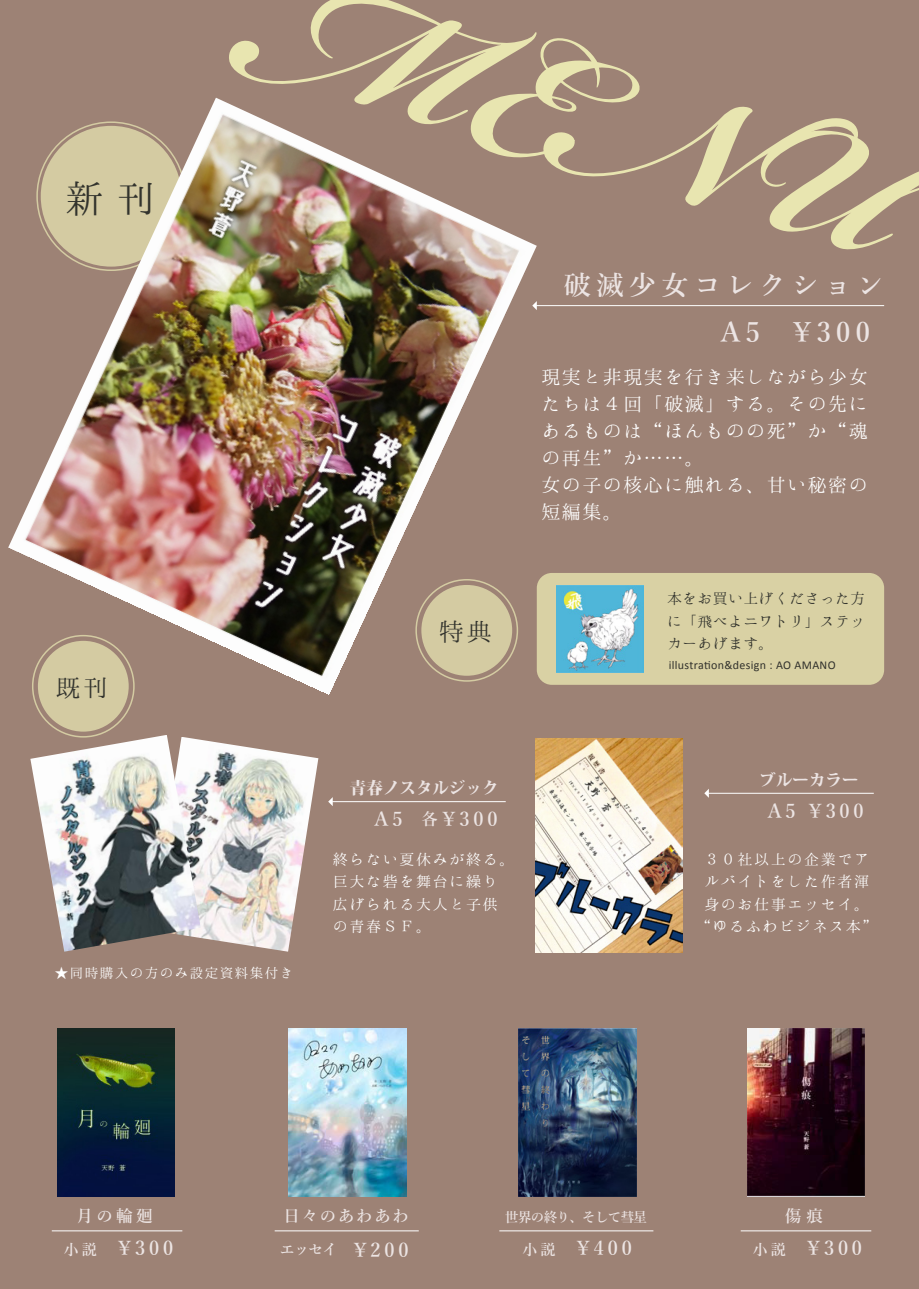
<style>
.page{position:relative;width:919px;height:1289px;background:#fff}
.page>*{position:absolute;margin:0;border:0;box-sizing:border-box;transform-origin:0 0}
.t1{font:700 258px "Bickham Script Pro";color:#e8e5b0}
.t2{font:42.6px "Hannari Mincho";color:#32332d}
.t3{font:27.45px "Hannari Mincho";color:#32332d}
.t4{font:600 27.15px/46.7px "Yu Mincho";letter-spacing:.2em;color:#ece4e3}
.t5{font:21px/27px "Hannari Mincho";letter-spacing:-.025em;color:#fff}
.t6{font:600 19.35px "Yu Mincho";letter-spacing:.2em;color:#ece4e3}
.t7{font:16.65px/22.5px "Hannari Mincho";color:#fff}
.t8{font:16.5px/22.5px "Hannari Mincho";letter-spacing:-.075em;color:#32332d;text-align:justify}
.t9{font:800 16.5px "Koz Min Pr 6 N";color:#ece4e3}
.t10{font:600 16.5px "Yu Mincho";letter-spacing:.1em;color:#ece4e3}
.t11{font:15px "Hannari Mincho";color:#fff}
.t12{font:600 15px "Yu Mincho";color:#ece4e3}
.t13{font:600 13.5px "Yu Mincho";letter-spacing:-.05em;color:#ece4e3}
.t14{font:12px "Calibri";letter-spacing:.025em;color:#31312c}
.s1{font-size:15px}
.s2{font-size:19.35px}
</style>
<div class="page">
<div style="left:0;top:0;width:918px;height:1288px;background:#9d8275"></div>
<hr style="left:536px;top:305px;width:348px;height:1px;background:#fff">
<hr style="left:332px;top:801px;width:173px;height:1px;background:#fff">
<svg style="left:328px;top:797px;width:5px;height:9px"></svg>
<hr style="left:708px;top:793px;width:165px;height:1px;background:#fff">
<svg style="left:704px;top:790px;width:4px;height:7px"></svg>
<div style="left:38px;top:641px;width:91px;height:90px;background:#d4cba2;border-radius:50%"></div>
<img style="left:201px;top:740px;width:117px;height:211px">
<img style="left:30px;top:734px;width:171px;height:217px">
<img style="left:535px;top:738px;width:147px;height:214px">
<img style="left:8px;top:98px;width:528px;height:597px">
<img style="left:57px;top:1028px;width:118px;height:168px">
<hr style="left:52px;top:1230px;width:130px;height:1px;background:#fff">
<img style="left:518px;top:1028px;width:118px;height:167px">
<hr style="left:499px;top:1230px;width:154px;height:1px;background:#fff">
<img style="left:747px;top:1028px;width:117px;height:167px">
<hr style="left:740px;top:1230px;width:131px;height:1px;background:#fff">
<img style="left:289px;top:1028px;width:117px;height:168px">
<hr style="left:275px;top:1230px;width:144px;height:1px;background:#fff">
<div style="left:536px;top:573px;width:348px;height:111px;background:#d9d1a4;border-radius:15px"></div>
<div style="left:421px;top:585px;width:91px;height:90px;background:#d4cba2;border-radius:50%"></div>
<div style="left:415px;top:579px;width:103px;height:102px;border:2px solid #e2deae;border-radius:50%"></div>
<img style="left:556px;top:585px;width:87px;height:87px">
<h2 class="t2" style="left:66px;top:175px;width:95px">新刊</h2>
<h3 class="t3" style="left:56px;top:672px;width:56px">既刊</h3>
<h1 class="t1" style="left:300px;top:-162px;width:676px;rotate:16deg">MENU</h1>
<h3 class="t4" style="left:720px;top:262px;width:164px;text-indent:-157px">破滅少女コレクション<br>A5 \300</h3>
<h3 class="t3" style="left:439px;top:616px;width:56px">特典</h3>
<p class="t9" style="left:350px;top:778px;width:150px">青春ノスタルジック</p>
<p class="t6" style="left:374px;top:807px;width:29px">A5</p>
<p class="t6" style="left:442px;top:807px;width:56px">\300</p>
<p class="t10" style="left:421px;top:809px;width:18px">各</p>
<p class="t5" style="left:541px;top:362px;width:330px">現実と非現実を行き来しながら少女たちは４回「破滅」する。その先にあるものは“ほんものの死”か“魂の再生”か……。<br>女の子の核心に触れる、甘い秘密の短編集。</p>
<p class="t8" style="left:667px;top:587px;width:201px">本をお買い上げくださった方に「飛べよニワトリ」ステッカーあげます。</p>
<p class="t14" style="left:668px;top:657px;width:168px">illustration&amp;design : AO AMANO</p>
<p class="t9" style="left:759px;top:770px;width:100px">ブルーカラー</p>
<p class="t6" style="left:767px;top:799px;width:97px">A5 \300</p>
<p class="t7" style="left:333px;top:847px;width:184px">終らない夏休みが終る。巨大な砦を舞台に繰り広げられる大人と子供の青春ＳＦ。</p>
<p class="t7" style="left:696px;top:847px;width:184px;text-align:center">３０社以上の企業でアルバイトをした作者渾身のお仕事エッセイ。“ゆるふわビジネス本”</p>
<p class="t11" style="left:55px;top:964px;width:242px">★同時購入の方のみ設定資料集付き</p>
<p class="t10" style="left:77px;top:1206px;width:77px">月の輪廻</p>
<p class="t6" style="left:64px;top:1236px;width:111px"><span class="s1">小説</span> \300</p>
<p class="t10" style="left:283px;top:1206px;width:127px">日々のあわあわ</p>
<p class="t12" style="left:280px;top:1241px;width:130px">エッセイ <span class="s2">\200</span></p>
<p class="t13" style="left:505px;top:1209px;width:143px">世界の終り、そして彗星</p>
<p class="t6" style="left:522px;top:1236px;width:111px"><span class="s1">小説</span> \400</p>
<p class="t10" style="left:785px;top:1206px;width:39px">傷痕</p>
<p class="t6" style="left:752px;top:1236px;width:111px"><span class="s1">小説</span> \300</p>
</div>
